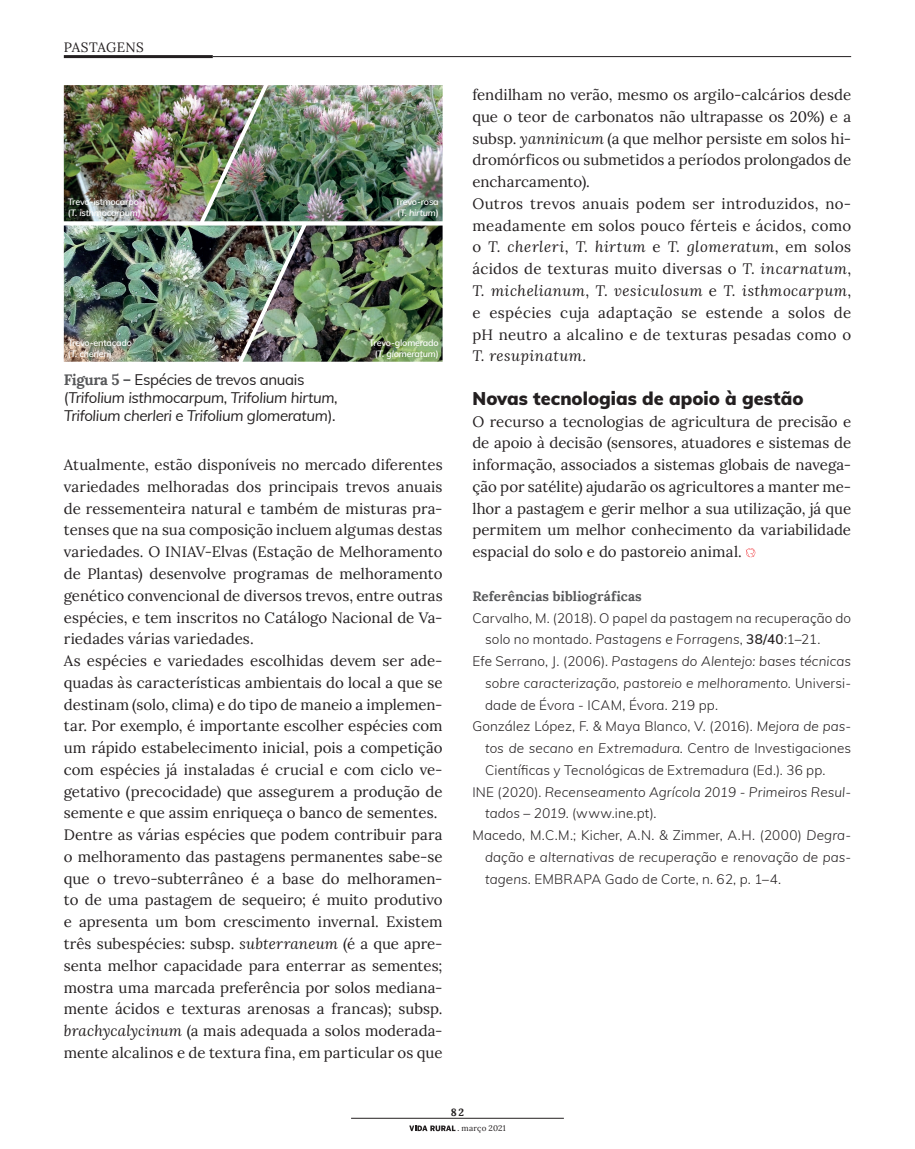
<style>
.page{position:relative;width:915px;height:1149px;background:#fff}
.page>*{position:absolute;margin:0;border:0;box-sizing:border-box;transform-origin:0 0}
.t1{font:900 18px "Muli";letter-spacing:.005em;color:#231f20}
.t2{font:15px/21.8px "Lora";letter-spacing:.005em;color:#231f20}
.t3{font:italic 15px/18px "Muli";letter-spacing:-.02em;color:#231f20}
.t4{font:300 13.5px "Muli";letter-spacing:.01em;color:#231f20}
.t5{font:italic 300 13.5px "Muli";letter-spacing:.01em;color:#231f20}
.t6{font:700 13.5px "Lora";letter-spacing:.005em;color:#57585a}
.t7{font:13.5px "Lora";letter-spacing:.025em;color:#231f20}
.t8{font:700 10.5px "Lora";color:#231f20}
.t9{font:600 9px/10.8px "Muli";letter-spacing:-.02em;color:#fff}
.t10{font:8.1px "Lora";letter-spacing:.02em;color:#231f20}
.s1{font-style:italic}
.s2{font-family:"Lora";font-weight:700;font-style:normal;color:#57585a}
.s3{font-style:normal}
.s4{font-weight:600}
.s5{font-family:"Poynter Text Roman Two"}
</style>
<div class="page">
<svg style="left:409px;top:1125px;width:46px;height:5px"></svg>
<hr style="left:64px;top:55px;width:149px;height:3px;background:#231f20">
<hr style="left:351px;top:1117px;width:212px;height:1px;background:#231f20">
<hr style="left:213px;top:56px;width:637px;height:1px;background:#231f20">
<svg style="left:746px;top:548px;width:9px;height:9px"></svg>
<img style="left:64px;top:225px;width:178px;height:136px">
<img style="left:264px;top:85px;width:178px;height:136px">
<img style="left:242px;top:225px;width:200px;height:136px">
<img style="left:64px;top:85px;width:200px;height:136px">
<p class="t7" style="left:64px;top:37px;width:82px">PASTAGENS</p>
<p class="t9" style="left:68px;top:196px;width:74px">Trevo-istmocarpo (<span class="s1">T. isthmocarpum</span>)</p>
<p class="t9" style="left:395px;top:196px;width:45px">Trevo-rosa (<span class="s1">T. hirtum</span>)</p>
<p class="t9" style="left:68px;top:336px;width:66px">Trevo-entaçado (<span class="s1">T. cherleri</span>)</p>
<p class="t3" style="left:64px;top:370px;width:275px"><span class="s2">Figura 5 –</span> <span class="s3">Espécies de trevos anuais (</span>Trifolium isthmocarpum<span class="s3">,</span> Trifolium hirtum<span class="s3">,<br></span>Trifolium cherleri <span class="s3">e</span> Trifolium glomeratum<span class="s3">).</span></p>
<p class="t9" style="left:369px;top:336px;width:71px;text-align:right">Trevo-glomerado (<span class="s1">T. glomeratum</span>)</p>
<p class="t2" style="left:64px;top:453px;width:380px">Atualmente, estão disponíveis no mercado diferentes variedades melhoradas dos principais trevos anuais de ressementeira natural e também de misturas pra&shy;tenses que na sua composição incluem algumas destas variedades. O INIAV-Elvas (Estação de Melhoramento de Plantas) desenvolve programas de melhoramento genético convencional de diversos trevos, entre outras espécies, e tem inscritos no Catálogo Nacional de Va&shy;riedades várias variedades.<br>As espécies e variedades escolhidas devem ser ade&shy;quadas às características ambientais do local a que se destinam (solo, clima) e do tipo de maneio a implemen&shy;tar. Por exemplo, é importante escolher espécies com um rápido estabelecimento inicial, pois a competição com espécies já instaladas é crucial e com ciclo ve&shy;getativo (precocidade) que assegurem a produção de semente e que assim enriqueça o banco de sementes.<br>Dentre as várias espécies que podem contribuir para o melhoramento das pastagens permanentes sabe-se que o trevo-subterrâneo é a base do melhoramen&shy;to de uma pastagem de sequeiro; é muito produtivo e apresenta um bom crescimento invernal. Existem três subespécies: subsp. <span class="s1">subterraneum</span> (é a que apre&shy;senta melhor capacidade para enterrar as sementes; mostra uma marcada preferência por solos mediana&shy;mente ácidos e texturas arenosas a francas); subsp. <span class="s1">brachycalycinum</span> (a mais adequada a solos moderada&shy;mente alcalinos e de textura fina, em particular os que</p>
<p class="t2" style="left:472px;top:83px;width:380px">fendilham no verão, mesmo os argilo-calcários desde que o teor de carbonatos não ultrapasse os 20%) e a subsp. <span class="s1">yanninicum</span> (a que melhor persiste em solos hi&shy;dromórficos ou submetidos a períodos prolongados de encharcamento).<br>Outros trevos anuais podem ser introduzidos, no&shy;meadamente em solos pouco férteis e ácidos, como o <span class="s1">T. cherleri</span>, <span class="s1">T. hirtum</span> e <span class="s1">T. glomeratum</span>, em solos ácidos de texturas muito diversas o <span class="s1">T. incarnatum</span>, <span class="s1">T. michelianum</span>, <span class="s1">T. vesiculosum</span> e <span class="s1">T. isthmocarpum</span>, e espécies cuja adaptação se estende a solos de pH neutro a alcalino e de texturas pesadas como o <span class="s1">T. resupinatum</span>.</p>
<p class="t1" style="left:472px;top:385px;width:332px">Novas tecnologias de apoio à gestão</p>
<p class="t2" style="left:472px;top:409px;width:380px;text-align:justify">O recurso a tecnologias de agricultura de precisão e de apoio à decisão (sensores, atuadores e sistemas de informação, associados a sistemas globais de navega&shy;ção por satélite) ajudarão os agricultores a manter me&shy;lhor a pastagem e gerir melhor a sua utilização, já que permitem um melhor conhecimento da variabilidade espacial do solo e do pastoreio animal.</p>
<p class="t6" style="left:472px;top:584px;width:171px">Referências bibliográficas</p>
<p class="t4" style="left:472px;top:607px;width:380px">Carvalho, M. (2018). O papel da pastagem na recuperação do</p>
<p class="t4" style="left:485px;top:629px;width:336px">solo no montado. <span class="s1">Pastagens e Forragens</span>, <span class="s4">38/40</span>:1–21.</p>
<p class="t5" style="left:472px;top:651px;width:380px"><span class="s3">Efe Serrano, J. (2006).</span> Pastagens do Alentejo: bases técnicas</p>
<p class="t5" style="left:485px;top:673px;width:367px">sobre caracterização, pastoreio e melhoramento<span class="s3">. Universi-</span></p>
<p class="t4" style="left:485px;top:694px;width:234px">dade de Évora - ICAM, Évora. 219 pp.</p>
<p class="t4" style="left:472px;top:716px;width:380px">González López, F. &amp; Maya Blanco, V. (2016). <span class="s1">Mejora de pas-</span></p>
<p class="t5" style="left:485px;top:738px;width:367px">tos de secano en Extremadura<span class="s3">. Centro de Investigaciones</span></p>
<p class="t4" style="left:485px;top:760px;width:342px">Científicas y Tecnológicas de Extremadura (Ed.). 36 pp.</p>
<p class="t5" style="left:472px;top:781px;width:380px"><span class="s3">INE (2020).</span> Recenseamento Agrícola 2019 - Primeiros Resul-</p>
<p class="t4" style="left:485px;top:803px;width:173px"><span class="s1">tados – 2019</span>. (www.ine.pt).</p>
<p class="t4" style="left:472px;top:825px;width:380px">Macedo, M.C.M.; Kicher, A.N. &amp; Zimmer, A.H. (2000) <span class="s1">Degra-</span></p>
<p class="t5" style="left:485px;top:847px;width:367px">dação e alternativas de recuperação e renovação de pas-</p>
<p class="t4" style="left:485px;top:868px;width:297px"><span class="s1">tagens</span>. EMBRAPA Gado de Corte, n. 62, p. 1–4.</p>
<p class="t8" style="left:450px;top:1103px;width:15px">82</p>
<p class="t10" style="left:457px;top:1121px;width:50px"><span class="s5">.</span> março 2021</p>
</div>
